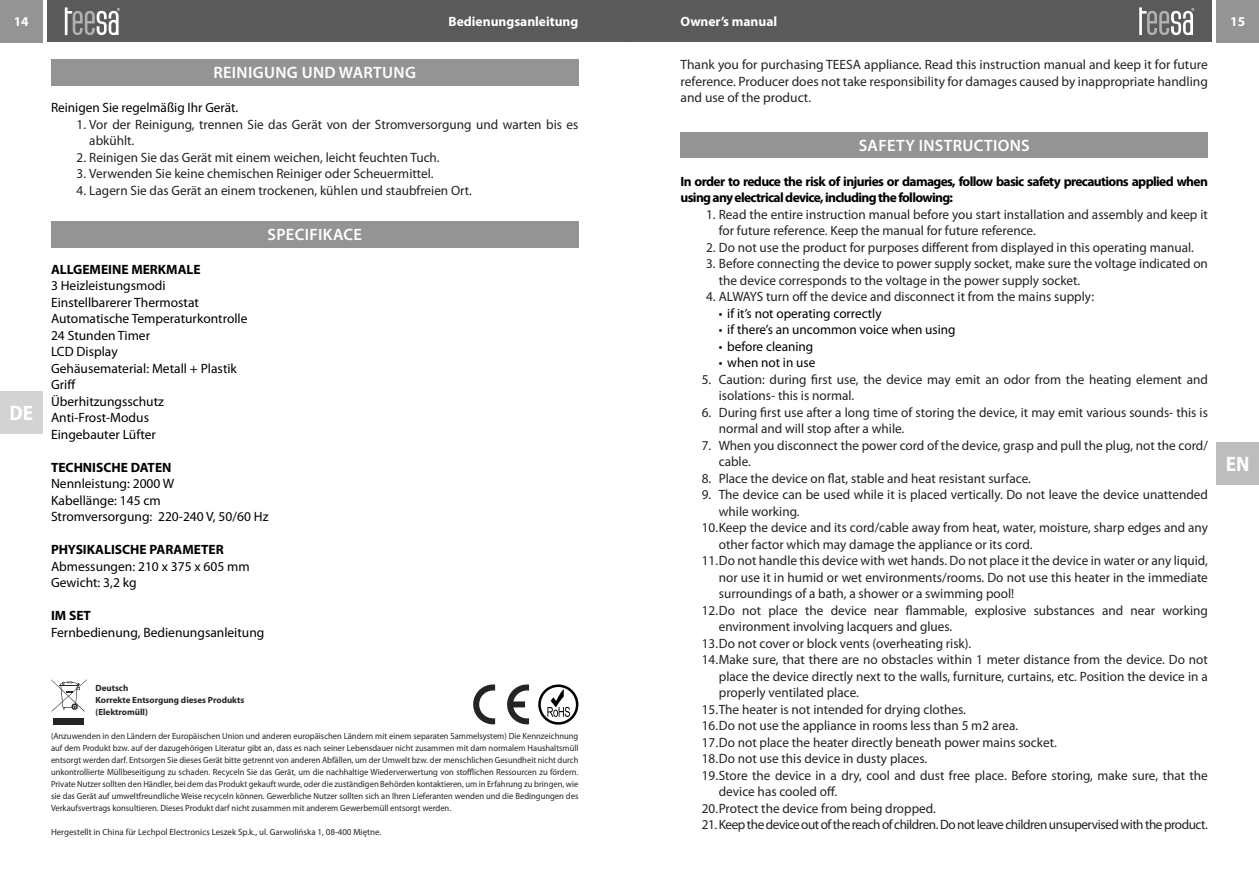
<style>
.page{position:relative;width:1259px;height:893px;background:#fff}
.page>*{position:absolute;margin:0;border:0;box-sizing:border-box;transform-origin:0 0}
.t1{font:700 semi-condensed 21px "Myriad Pro";color:#fff}
.t2{font:600 16.5px "Myriad Pro";letter-spacing:.02em;color:#fff}
.t3{font:13.5px/16.5px "Myriad Pro";color:#222}
.t4{font:13.5px/16.5px "Myriad Pro";color:#000}
.t5{font:13.5px/16.5px "Myriad Pro";color:#242424;text-align:justify}
.t6{font:700 13.5px/16.5px "Myriad Pro";letter-spacing:-.05em;color:#000}
.t7{font:13.5px "Myriad Pro";letter-spacing:-.035em;color:#222}
.t8{font:700 13.5px "Myriad Pro";color:#fff}
.t9{font:700 13.5px "Myriad Pro";color:#000}
.t10{font:9px/12px "Myriad Pro";color:#242424;text-align:justify;scale:.95 1}
.t11{font:9px "Myriad Pro";color:#242424}
.t12{font:700 9px/12px "Myriad Pro";color:#242424}
</style>
<div class="page">
<div style="left:51px;top:221px;width:527px;height:27px;background:#949494"></div>
<svg style="left:473px;top:684px;width:56px;height:41px"></svg>
<div style="left:53px;top:718px;width:31px;height:6px;background:#242424"></div>
<svg style="left:51px;top:679px;width:36px;height:33px"></svg>
<svg style="left:538px;top:684px;width:40px;height:41px"></svg>
<div style="left:51px;top:60px;width:527px;height:26px;background:#949494"></div>
<div style="left:47px;top:0;width:582px;height:42px;background:#5a5a5a"></div>
<div style="left:0;top:0;width:43px;height:43px;background:#949494"></div>
<svg style="left:65px;top:7px;width:55px;height:28px"></svg>
<div style="left:0;top:391px;width:43px;height:43px;background:#d3d3d3"></div>
<div style="left:629px;top:0;width:583px;height:42px;background:#5a5a5a"></div>
<div style="left:1216px;top:0;width:43px;height:43px;background:#949494"></div>
<svg style="left:1139px;top:7px;width:55px;height:28px"></svg>
<div style="left:1216px;top:442px;width:43px;height:43px;background:#bdbdbd"></div>
<div style="left:680px;top:132px;width:528px;height:26px;background:#949494"></div>
<p class="t8" style="left:14px;top:16px;width:16px">14</p>
<p class="t8" style="left:482px;top:16px;width:98px">Owner’s manual</p>
<p class="t8" style="left:680px;top:16px;width:98px">Owner’s manual</p>
<p class="t8" style="left:1230px;top:16px;width:16px">15</p>
<p class="t8" style="left:448px;top:16px;width:131px">Bedienungsanleitung</p>
<p class="t8" style="left:680px;top:16px;width:131px">Bedi nungsanleitung</p>
<h1 class="t1" style="left:9px;top:404px;width:25px">DE</h1>
<p class="t2" style="left:213px;top:66px;width:204px">REINIGUNG UND WARTUNG</p>
<p class="t4" style="left:51px;top:100px;width:189px">Reinigen Sie regelmäßig Ihr Gerät.</p>
<p class="t3" style="left:89px;top:117px;width:490px;text-indent:-13px">1. Vor der Reinigung, trennen Sie das Gerät von der Stromversorgung und warten bis es abkühlt.</p>
<p class="t3" style="left:77px;top:150px;width:365px">2. Reinigen Sie das Gerät mit einem weichen, leicht feuchten Tuch.</p>
<p class="t3" style="left:77px;top:166px;width:358px">3. Verwenden Sie keine chemischen Reiniger oder Scheuermittel.</p>
<p class="t3" style="left:77px;top:183px;width:397px">4. Lagern Sie das Gerät an einem trockenen, kühlen und staubfreien Ort.</p>
<p class="t2" style="left:267px;top:228px;width:96px">SPECIFIKACE</p>
<p class="t9" style="left:51px;top:264px;width:151px">ALLGEMEINE MERKMALE</p>
<p class="t4" style="left:51px;top:279px;width:198px">3 Heizleistungsmodi<br>Einstellbarerer Thermostat<br>Automatische Temperaturkontrolle<br>24 Stunden Timer<br>LCD Display<br>Gehäusematerial: Metall + Plastik<br>Griff<br>Überhitzungsschutz<br>Anti-Frost-Modus<br>Eingebauter Lüfter</p>
<p class="t9" style="left:51px;top:462px;width:122px">TECHNISCHE DATEN</p>
<p class="t4" style="left:51px;top:477px;width:219px">Nennleistung: 2000 W<br>Kabellänge: 145 cm<br>Stromversorgung: 220-240 V, 50/60 Hz</p>
<p class="t9" style="left:51px;top:544px;width:174px">PHYSIKALISCHE PARAMETER</p>
<p class="t4" style="left:51px;top:559px;width:200px">Abmessungen: 210 x 375 x 605 mm<br>Gewicht: 3,2 kg</p>
<p class="t6" style="left:51px;top:609px;width:41px">IM SET</p>
<p class="t4" style="left:51px;top:625px;width:215px">Fernbedienung, Bedienungsanleitung</p>
<p class="t12" style="left:95px;top:683px;width:150px">Deutsch<br>Korrekte Entsorgung dieses Produkts (Elektromüll)</p>
<p class="t10" style="left:51px;top:731px;width:556px">(Anzuwenden in den Ländern der Europäischen Union und anderen europäischen Ländern mit einem separaten Sammelsystem) Die Kennzeichnung auf dem Produkt bzw. auf der dazugehörigen Literatur gibt an, dass es nach seiner Lebensdauer nicht zusammen mit dam normalem Haushaltsmüll entsorgt werden darf. Entsorgen Sie dieses Gerät bitte getrennt von anderen Abfällen, um der Umwelt bzw. der menschlichen Gesundheit nicht durch unkontrollierte Müllbeseitigung zu schaden. Recyceln Sie das Gerät, um die nachhaltige Wiederverwertung von stofflichen Ressourcen zu fördern.<br>Private Nutzer sollten den Händler, bei dem das Produkt gekauft wurde, oder die zuständigen Behörden kontaktieren, um in Erfahrung zu bringen, wie sie das Gerät auf umweltfreundliche Weise recyceln können. Gewerbliche Nutzer sollten sich an Ihren Lieferanten wenden und die Bedingungen des Verkaufsvertrags konsultieren. Dieses Produkt darf nicht zusammen mit anderem Gewerbemüll entsorgt werden.</p>
<p class="t11" style="left:51px;top:828px;width:332px">Hergestellt in China für Lechpol Electronics Leszek Sp.k., ul. Garwolińska 1, 08-400 Miętne.</p>
<p class="t5" style="left:680px;top:57px;width:529px">Thank you for purchasing TEESA appliance. Read this instruction manual and keep it for future reference. Producer does not take responsibility for damages caused by inappropriate handling and use of the product.</p>
<p class="t2" style="left:858px;top:138px;width:172px">SAFETY INSTRUCTIONS</p>
<p class="t6" style="left:680px;top:174px;width:529px">In order to reduce the risk of injuries or damages, follow basic safety precautions applied when using any electricaldevice,including the following:</p>
<p class="t3" style="left:719px;top:207px;width:490px;text-indent:-13px">1. Read the entire instruction manual before you start installation and assembly and keep it for future reference. Keep the manual for future reference.</p>
<p class="t3" style="left:706px;top:240px;width:489px">2. Do not use the product for purposes different from displayed in this operating manual.</p>
<p class="t3" style="left:719px;top:256px;width:490px;text-indent:-13px">3. Before connecting the device to power supply socket, make sure the voltage indicated on the device corresponds to the voltage in the power supply socket.</p>
<p class="t3" style="left:706px;top:289px;width:389px">4. ALWAYS turn off the device and disconnect it from the mains supply:</p>
<p class="t4" style="left:719px;top:306px;width:164px">• if it’s not operating correctly</p>
<p class="t4" style="left:719px;top:322px;width:238px">• if there’s an uncommon voice when using</p>
<p class="t4" style="left:719px;top:339px;width:96px">• before cleaning</p>
<p class="t4" style="left:719px;top:355px;width:98px">• when not in use</p>
<p class="t3" style="left:719px;top:372px;width:490px;text-indent:-17px">5. Caution: during first use, the device may emit an odor from the heating element and isolations- this is normal.</p>
<p class="t3" style="left:719px;top:405px;width:490px;text-indent:-17px">6. During first use after a long time of storing the device, it may emit various sounds- this is normal and will stop after a while.</p>
<p class="t3" style="left:719px;top:438px;width:490px;text-indent:-17px">7. When you disconnect the power cord of the device, grasp and pull the plug, not the cord/ cable.</p>
<p class="t3" style="left:702px;top:471px;width:330px">8. Place the device on flat, stable and heat resistant surface.</p>
<p class="t3" style="left:702px;top:487px;width:507px">9. The device can be used while it is placed vertically. Do not leave the device unattended</p>
<p class="t3" style="left:719px;top:504px;width:82px">while working.</p>
<p class="t3" style="left:702px;top:520px;width:507px">10.Keep the device and its cord/cable away from heat, water, moisture, sharp edges and any</p>
<p class="t3" style="left:719px;top:537px;width:315px">other factor which may damage the appliance or its cord.</p>
<p class="t3" style="left:702px;top:553px;width:507px">11.Do not handle this device with wet hands. Do not place it the device in water or any liquid,</p>
<p class="t3" style="left:719px;top:570px;width:490px">nor use it in humid or wet environments/rooms. Do not use this heater in the immediate</p>
<p class="t3" style="left:719px;top:586px;width:297px">surroundings of a bath, a shower or a swimming pool!</p>
<p class="t3" style="left:702px;top:603px;width:507px">12.Do not place the device near flammable, explosive substances and near working</p>
<p class="t3" style="left:719px;top:619px;width:235px">environment involving lacquers and glues.</p>
<p class="t3" style="left:702px;top:636px;width:271px">13.Do not cover or block vents (overheating risk).</p>
<p class="t3" style="left:702px;top:652px;width:507px">14.Make sure, that there are no obstacles within 1 meter distance from the device. Do not</p>
<p class="t3" style="left:719px;top:669px;width:490px">place the device directly next to the walls, furniture, curtains, etc. Position the device in a</p>
<p class="t3" style="left:719px;top:685px;width:142px">properly ventilated place.</p>
<p class="t3" style="left:702px;top:702px;width:266px">15.The heater is not intended for drying clothes.</p>
<p class="t3" style="left:702px;top:718px;width:318px">16.Do not use the appliance in rooms less than 5 m2 area.</p>
<p class="t3" style="left:702px;top:735px;width:356px">17.Do not place the heater directly beneath power mains socket.</p>
<p class="t3" style="left:702px;top:751px;width:227px">18.Do not use this device in dusty places.</p>
<p class="t3" style="left:702px;top:768px;width:507px">19.Store the device in a dry, cool and dust free place. Before storing, make sure, that the</p>
<p class="t3" style="left:719px;top:784px;width:120px">device has cooled off.</p>
<p class="t3" style="left:702px;top:801px;width:236px">20.Protect the device from being dropped.</p>
<p class="t7" style="left:702px;top:819px;width:507px">21. Keep thedevice out of the reach ofchildren.Donotleavechildren unsupervisedwith theproduct.</p>
<h1 class="t1" style="left:1225px;top:455px;width:25px">EN</h1>
</div>
